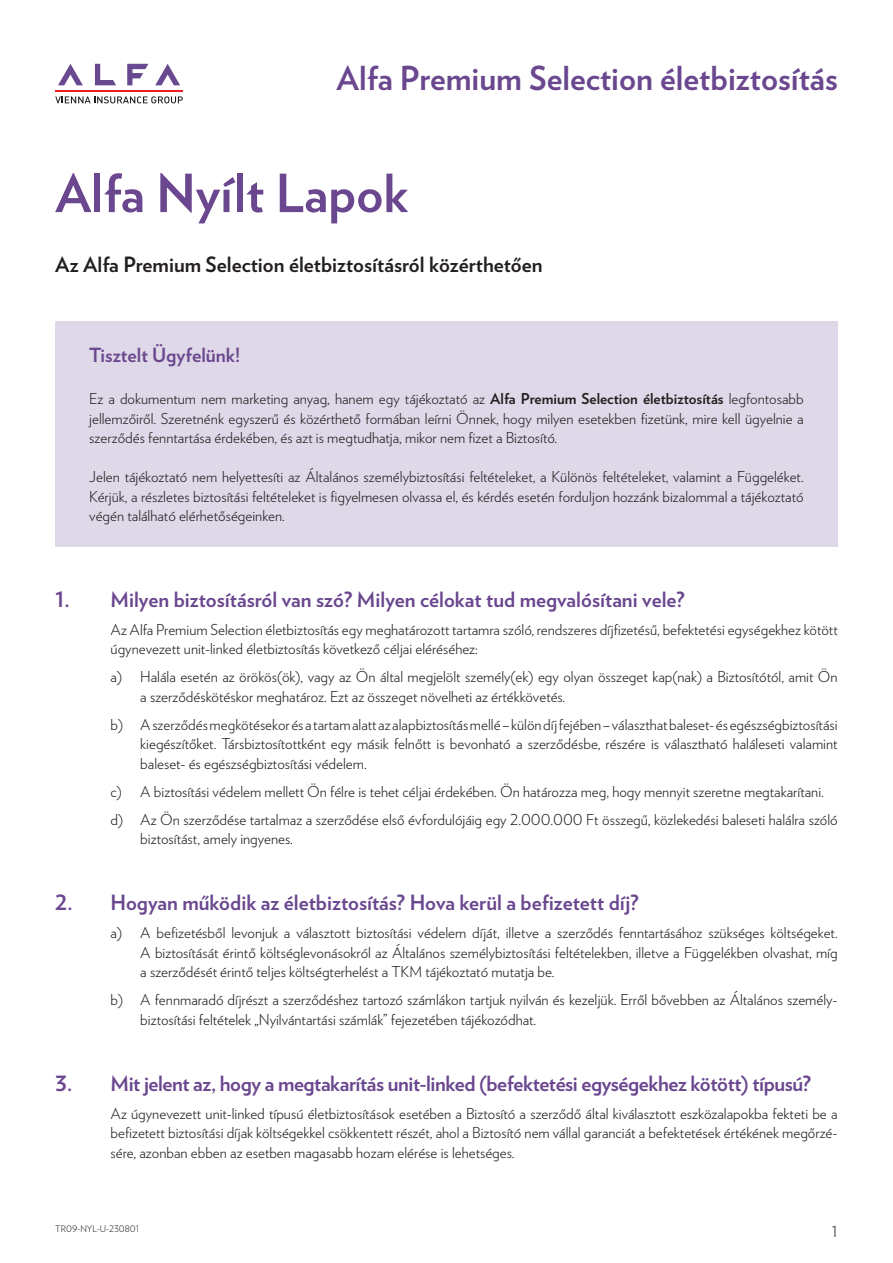
<style>
.page{position:relative;width:893px;height:1263px;background:#fff}
.page>*{position:absolute;margin:0;border:0;box-sizing:border-box;transform-origin:0 0}
.t1{font:700 52.5px "Verlag";color:#6a478f}
.t2{font:700 33px "Verlag";color:#6a478f}
.t3{font:700 21px "Verlag";color:#6a478f}
.t4{font:700 21px "Verlag";letter-spacing:-.02em;color:#6a478f}
.t5{font:700 21px "Verlag";color:#231f20}
.t6{font:700 19.5px "Verlag";color:#6a478f}
.t7{font:300 15px/19.5px "Verlag";color:#231f20;text-align:justify}
.t8{font:300 9px "Verlag";color:#231f20}
.s1{font-weight:700}
</style>
<div class="page">
<svg style="left:155px;top:64px;width:25px;height:21px"></svg>
<svg style="left:127px;top:64px;width:21px;height:21px"></svg>
<svg style="left:95px;top:64px;width:21px;height:21px"></svg>
<svg style="left:58px;top:64px;width:25px;height:21px"></svg>
<hr style="left:55px;top:90px;width:128px;height:2px;background:#ee1d23">
<svg style="left:55px;top:96px;width:128px;height:7px"></svg>
<div style="left:55px;top:321px;width:783px;height:226px;background:#dfd8e8"></div>
<h2 class="t2" style="left:337px;top:52px;width:503px">Alfa Premium Selection életbiztosítás</h2>
<h1 class="t1" style="left:55px;top:152px;width:355px">Alfa Nyílt Lapok</h1>
<h3 class="t5" style="left:55px;top:248px;width:489px">Az Alfa Premium Selection életbiztosításról közérthetően</h3>
<h3 class="t6" style="left:89px;top:340px;width:152px">Tisztelt Ügyfelünk!</h3>
<p class="t7" style="left:89px;top:388px;width:716px">Ez a dokumentum nem marketing anyag, hanem egy tájékoztató az <span class="s1">Alfa Premium Selection életbiztosítás</span> legfontosabb jellemzőiről. Szeretnénk egyszerű és közérthető formában leírni Önnek, hogy milyen esetekben fizetünk, mire kell ügyelnie a szerződés fenntartása érdekében, és azt is megtudhatja, mikor nem fizet a Biztosító.</p>
<p class="t7" style="left:89px;top:466px;width:716px">Jelen tájékoztató nem helyettesíti az Általános személybiztosítási feltételeket, a Különös feltételeket, valamint a Függeléket.<br>Kérjük, a részletes biztosítási feltételeket is figyelmesen olvassa el, és kérdés esetén forduljon hozzánk bizalommal a tájékoztató végén található elérhetőségeinken.</p>
<h3 class="t3" style="left:55px;top:582px;width:631px">1. Milyen biztosításról van szó? Milyen célokat tud megvalósítani vele?</h3>
<p class="t7" style="left:111px;top:619px;width:729px">Az Alfa Premium Selection életbiztosítás egy meghatározott tartamra szóló, rendszeres díjfizetésű, befektetési egységekhez kötött úgynevezett unit-linked életbiztosítás következő céljai eléréséhez:</p>
<p class="t7" style="left:140px;top:666px;width:699px;text-indent:-30px">a) Halála esetén az örökös(ök), vagy az Ön által megjelölt személy(ek) egy olyan összeget kap(nak) a Biztosítótól, amit Ön a szerződéskötéskor meghatároz. Ezt az összeget növelheti az értékkövetés.</p>
<p class="t7" style="left:140px;top:714px;width:699px;text-indent:-30px">b) A szerződés megkötésekor és a tartam alatt az alapbiztosítás mellé – külön díj fejében – választhat baleset- és egészségbiztosítási kiegészítőket. Társbiztosítottként egy másik felnőtt is bevonható a szerződésbe, részére is választható haláleseti valamint baleset- és egészségbiztosítási védelem.</p>
<p class="t7" style="left:111px;top:776px;width:729px;line-height:28px">c) A biztosítási védelem mellett Ön félre is tehet céljai érdekében. Ön határozza meg, hogy mennyit szeretne megtakarítani. d) Az Ön szerződése tartalmaz a szerződése első évfordulójáig egy 2.000.000 Ft összegű, közlekedési baleseti halálra szóló</p>
<p class="t7" style="left:140px;top:828px;width:154px">biztosítást, amely ingyenes.</p>
<h3 class="t3" style="left:55px;top:886px;width:585px">2. Hogyan működik az életbiztosítás? Hova kerül a befizetett díj?</h3>
<p class="t7" style="left:140px;top:922px;width:699px;text-indent:-30px">a) A befizetésből levonjuk a választott biztosítási védelem díját, illetve a szerződés fenntartásához szükséges költségeket.<br>A biztosítását érintő költséglevonásokról az Általános személybiztosítási feltételekben, illetve a Függelékben olvashat, míg a szerződését érintő teljes költségterhelést a TKM tájékoztató mutatja be.</p>
<p class="t7" style="left:140px;top:989px;width:699px;text-indent:-30px">b) A fennmaradó díjrészt a szerződéshez tartozó számlákon tartjuk nyilván és kezeljük. Erről bővebben az Általános személy&shy;biztosítási feltételek „Nyilvántartási számlák” fejezetében tájékozódhat.</p>
<h3 class="t4" style="left:55px;top:1066px;width:757px">3. Mit jelent az, hogy a megtakarítás unit-linked (befektetési egységekhez kötött) típusú?</h3>
<p class="t7" style="left:111px;top:1103px;width:729px">Az úgynevezett unit-linked típusú életbiztosítások esetében a Biztosító a szerződő által kiválasztott eszközalapokba fekteti be a befizetett biztosítási díjak költségekkel csökkentett részét, ahol a Biztosító nem vállal garanciát a befektetések értékének megőrzé&shy;sére, azonban ebben az esetben magasabb hozam elérése is lehetséges.</p>
<p class="t8" style="left:55px;top:1222px;width:86px">TR09-NYL-U-230801</p>
<p class="t7" style="left:832px;top:1221px;width:7px">1</p>
</div>
